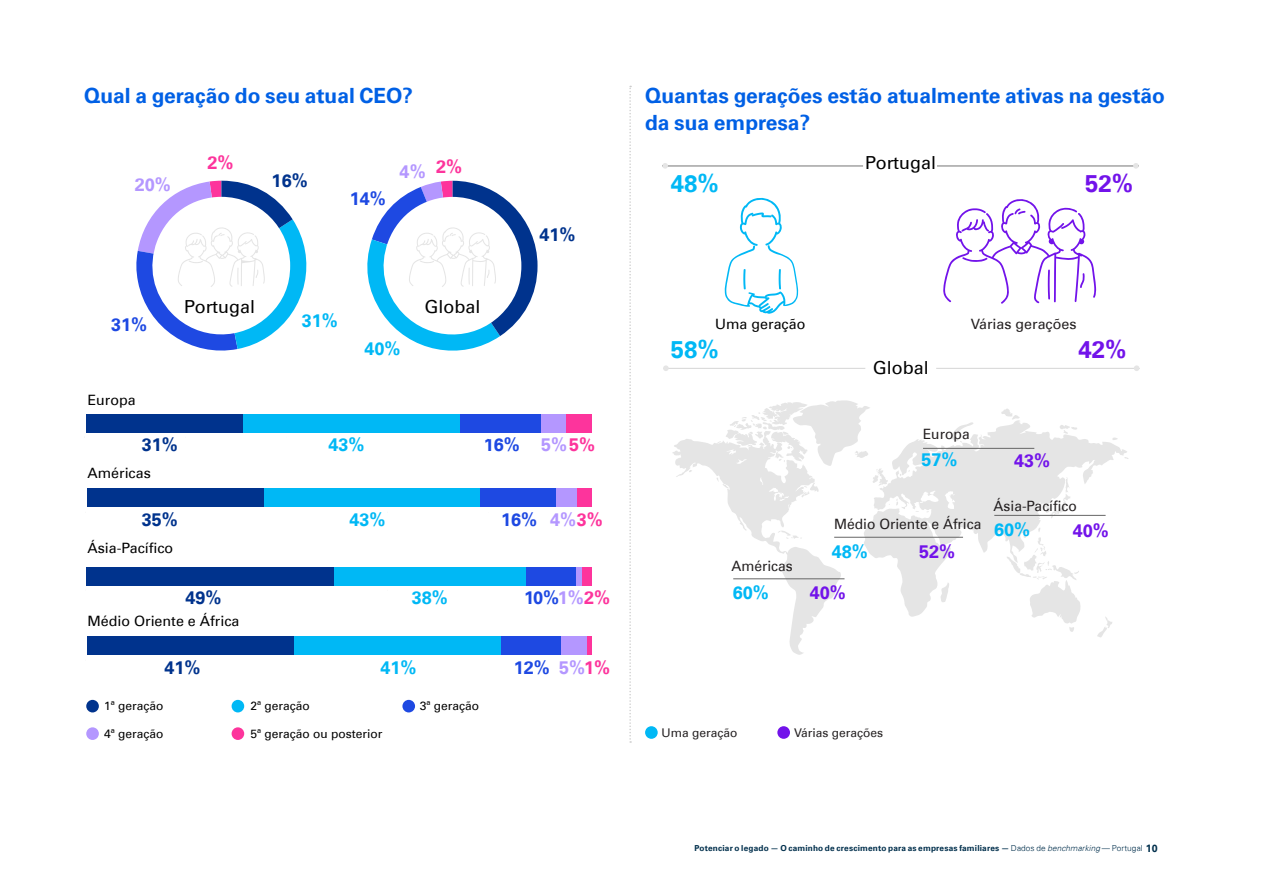
<style>
.page{position:relative;width:1263px;height:893px;background:#fff}
.page>*{position:absolute;margin:0;border:0;box-sizing:border-box;transform-origin:0 0}
.t1{font:700 24px "Universfor KPMG";color:#00b8f5}
.t2{font:700 24px "Universfor KPMG";color:#7213ea}
.t3{font:700 21px/27px "Universfor KPMG";color:#0060e5}
.t4{font:700 18px "Universfor KPMG";color:#1e49e2}
.t5{font:700 18px "Universfor KPMG";color:#00b8f5}
.t6{font:18px "Universfor KPMG";color:#000}
.t7{font:700 18px "Universfor KPMG";color:#00338d}
.t8{font:700 18px "Universfor KPMG";color:#7213ea}
.t9{font:700 18px "Universfor KPMG";color:#b497ff}
.t10{font:700 18px "Universfor KPMG";color:#fd349c}
.t11{font:14.25px "Universfor KPMG";color:#231f20}
.t12{font:14.25px "Universfor KPMG";color:#000}
.t13{font:12px "Universfor KPMG";color:#000}
.t14{font:12px "Universfor KPMG";color:#231f20}
.t15{font:700 8.25px "Universfor KPMG";letter-spacing:.02em;color:#002f4c}
.s1{color:#b497ff}
.s2{color:#fd349c}
.s3{font-family:"Univers 45";font-weight:300}
.s4{font-family:"Univers 45";font-weight:300;font-style:italic}
.s5{font-size:10.5px}
</style>
<div class="page">
<div style="left:86px;top:700px;width:13px;height:12px;background:#00338d;border-radius:50%"></div>
<div style="left:232px;top:700px;width:12px;height:12px;background:#00b8f5;border-radius:50%"></div>
<div style="left:402px;top:700px;width:13px;height:12px;background:#1e49e2;border-radius:50%"></div>
<div style="left:86px;top:727px;width:13px;height:13px;background:#b497ff;border-radius:50%"></div>
<div style="left:232px;top:727px;width:12px;height:13px;background:#fd349c;border-radius:50%"></div>
<div style="left:566px;top:414px;width:25px;height:19px;background:#fd349c"></div>
<div style="left:541px;top:414px;width:25px;height:19px;background:#b497ff"></div>
<div style="left:460px;top:414px;width:81px;height:19px;background:#1e49e2"></div>
<div style="left:243px;top:414px;width:217px;height:19px;background:#00b8f5"></div>
<div style="left:87px;top:414px;width:156px;height:19px;background:#00338d"></div>
<div style="left:576px;top:488px;width:15px;height:19px;background:#fd349c"></div>
<div style="left:556px;top:488px;width:20px;height:19px;background:#b497ff"></div>
<div style="left:480px;top:488px;width:76px;height:19px;background:#1e49e2"></div>
<div style="left:263px;top:488px;width:217px;height:19px;background:#00b8f5"></div>
<div style="left:87px;top:488px;width:176px;height:19px;background:#00338d"></div>
<div style="left:581px;top:567px;width:10px;height:19px;background:#fd349c"></div>
<div style="left:576px;top:567px;width:5px;height:19px;background:#b497ff"></div>
<div style="left:526px;top:567px;width:50px;height:19px;background:#1e49e2"></div>
<div style="left:334px;top:567px;width:192px;height:19px;background:#00b8f5"></div>
<div style="left:87px;top:567px;width:247px;height:19px;background:#00338d"></div>
<div style="left:586px;top:637px;width:5px;height:18px;background:#fd349c"></div>
<div style="left:561px;top:637px;width:25px;height:18px;background:#b497ff"></div>
<div style="left:500px;top:637px;width:61px;height:18px;background:#1e49e2"></div>
<div style="left:294px;top:637px;width:206px;height:18px;background:#00b8f5"></div>
<div style="left:87px;top:637px;width:207px;height:18px;background:#00338d"></div>
<svg style="left:136px;top:181px;width:171px;height:170px"></svg>
<svg style="left:367px;top:181px;width:170px;height:170px"></svg>
<svg style="left:672px;top:400px;width:456px;height:255px"></svg>
<hr style="left:834px;top:537px;width:129px;height:1px;background:#666">
<hr style="left:923px;top:448px;width:111px;height:1px;background:#666">
<hr style="left:733px;top:578px;width:111px;height:1px;background:#666">
<hr style="left:994px;top:515px;width:111px;height:1px;background:#666">
<svg style="left:724px;top:197px;width:74px;height:117px"></svg>
<svg style="left:943px;top:199px;width:153px;height:105px"></svg>
<hr style="left:665px;top:165px;width:471px;height:1px;background:#e5e5e5">
<svg style="left:662px;top:163px;width:6px;height:6px"></svg>
<svg style="left:1133px;top:163px;width:6px;height:6px"></svg>
<div style="left:864px;top:160px;width:72px;height:12px;background:#fff"></div>
<hr style="left:666px;top:368px;width:471px;height:1px;background:#e5e5e5">
<svg style="left:663px;top:365px;width:6px;height:6px"></svg>
<svg style="left:1134px;top:365px;width:5px;height:6px"></svg>
<div style="left:866px;top:363px;width:69px;height:15px;background:#fff"></div>
<div style="left:645px;top:726px;width:13px;height:13px;background:#00b8f5;border-radius:50%"></div>
<div style="left:777px;top:726px;width:13px;height:13px;background:#7213ea;border-radius:50%"></div>
<svg style="left:629px;top:86px;width:2px;height:657px"></svg>
<h2 class="t3" style="left:84px;top:82px;width:330px">Qual a geração do seu atual CEO?</h2>
<h3 class="t9" style="left:135px;top:174px;width:38px">20%</h3>
<h3 class="t10" style="left:208px;top:152px;width:28px">2%</h3>
<h3 class="t10" style="left:436px;top:155px;width:28px">2%</h3>
<h3 class="t9" style="left:400px;top:161px;width:28px">4%</h3>
<h3 class="t7" style="left:272px;top:170px;width:38px">16%</h3>
<h3 class="t4" style="left:350px;top:188px;width:38px">14%</h3>
<h3 class="t4" style="left:111px;top:314px;width:38px">31%</h3>
<h3 class="t12" style="left:87px;top:392px;width:50px">Europa</h3>
<h3 class="t6" style="left:184px;top:296px;width:73px">Portugal</h3>
<h3 class="t5" style="left:302px;top:310px;width:38px">31%</h3>
<h3 class="t5" style="left:364px;top:338px;width:38px">40%</h3>
<h3 class="t6" style="left:424px;top:296px;width:58px">Global</h3>
<h3 class="t7" style="left:540px;top:224px;width:38px">41%</h3>
<h3 class="t7" style="left:142px;top:434px;width:38px">31%</h3>
<h3 class="t5" style="left:328px;top:434px;width:38px">43%</h3>
<h3 class="t4" style="left:484px;top:434px;width:113px">16% <span class="s1">5%</span><span class="s2">5%</span></h3>
<h3 class="t12" style="left:87px;top:465px;width:65px">Américas</h3>
<h3 class="t7" style="left:142px;top:508px;width:38px">35%</h3>
<h3 class="t5" style="left:349px;top:508px;width:38px">43%</h3>
<h3 class="t4" style="left:501px;top:509px;width:103px">16% <span class="s1">4%</span><span class="s2">3%</span></h3>
<h3 class="t12" style="left:87px;top:539px;width:87px">Ásia-Pacífico</h3>
<h3 class="t7" style="left:185px;top:587px;width:38px">49%</h3>
<h3 class="t5" style="left:412px;top:587px;width:38px">38%</h3>
<h3 class="t4" style="left:524px;top:587px;width:87px">10%<span class="s1">1%</span><span class="s2">2%</span></h3>
<h3 class="t12" style="left:87px;top:612px;width:153px">Médio Oriente e África</h3>
<h3 class="t7" style="left:164px;top:657px;width:38px">41%</h3>
<h3 class="t5" style="left:381px;top:657px;width:38px">41%</h3>
<h3 class="t4" style="left:514px;top:657px;width:98px">12% <span class="s1">5%</span><span class="s2">1%</span></h3>
<h3 class="t13" style="left:104px;top:699px;width:61px">1ª geração</h3>
<h3 class="t13" style="left:250px;top:699px;width:61px">2ª geração</h3>
<h3 class="t13" style="left:420px;top:699px;width:61px">3ª geração</h3>
<h3 class="t13" style="left:104px;top:726px;width:61px">4ª geração</h3>
<h3 class="t13" style="left:250px;top:726px;width:134px">5ª geração ou posterior</h3>
<h2 class="t3" style="left:645px;top:82px;width:521px">Quantas gerações estão atualmente ativas na gestão da sua empresa?</h2>
<h3 class="t6" style="left:865px;top:152px;width:72px">Portugal</h3>
<h1 class="t1" style="left:671px;top:169px;width:50px">48%</h1>
<h1 class="t2" style="left:1085px;top:169px;width:50px">52%</h1>
<h3 class="t12" style="left:715px;top:315px;width:92px">Uma geração</h3>
<h3 class="t11" style="left:971px;top:315px;width:107px">Várias gerações</h3>
<h1 class="t1" style="left:671px;top:335px;width:50px">58%</h1>
<h1 class="t2" style="left:1078px;top:335px;width:50px">42%</h1>
<h3 class="t6" style="left:873px;top:357px;width:58px">Global</h3>
<h3 class="t11" style="left:923px;top:425px;width:48px">Europa</h3>
<h3 class="t5" style="left:921px;top:449px;width:38px">57%</h3>
<h3 class="t8" style="left:1014px;top:450px;width:38px">43%</h3>
<h3 class="t11" style="left:731px;top:557px;width:63px">Américas</h3>
<h3 class="t11" style="left:834px;top:516px;width:149px">Médio Oriente e África</h3>
<h3 class="t5" style="left:832px;top:541px;width:38px">48%</h3>
<h3 class="t8" style="left:919px;top:541px;width:38px">52%</h3>
<h3 class="t5" style="left:733px;top:582px;width:38px">60%</h3>
<h3 class="t8" style="left:810px;top:582px;width:38px">40%</h3>
<h3 class="t11" style="left:994px;top:497px;width:85px">Ásia-Pacífico</h3>
<h3 class="t5" style="left:994px;top:519px;width:38px">60%</h3>
<h3 class="t8" style="left:1073px;top:520px;width:38px">40%</h3>
<h3 class="t14" style="left:662px;top:725px;width:77px">Uma geração</h3>
<h3 class="t14" style="left:794px;top:725px;width:91px">Várias gerações</h3>
<p class="t15" style="left:694px;top:843px;width:465px">Potenciar o legado — O caminho de crescimento para as empresas familiares — <span class="s3">Dados de</span> <span class="s4">benchmarking</span> <span class="s3">— Portugal</span> <span class="s5">10</span></p>
</div>
